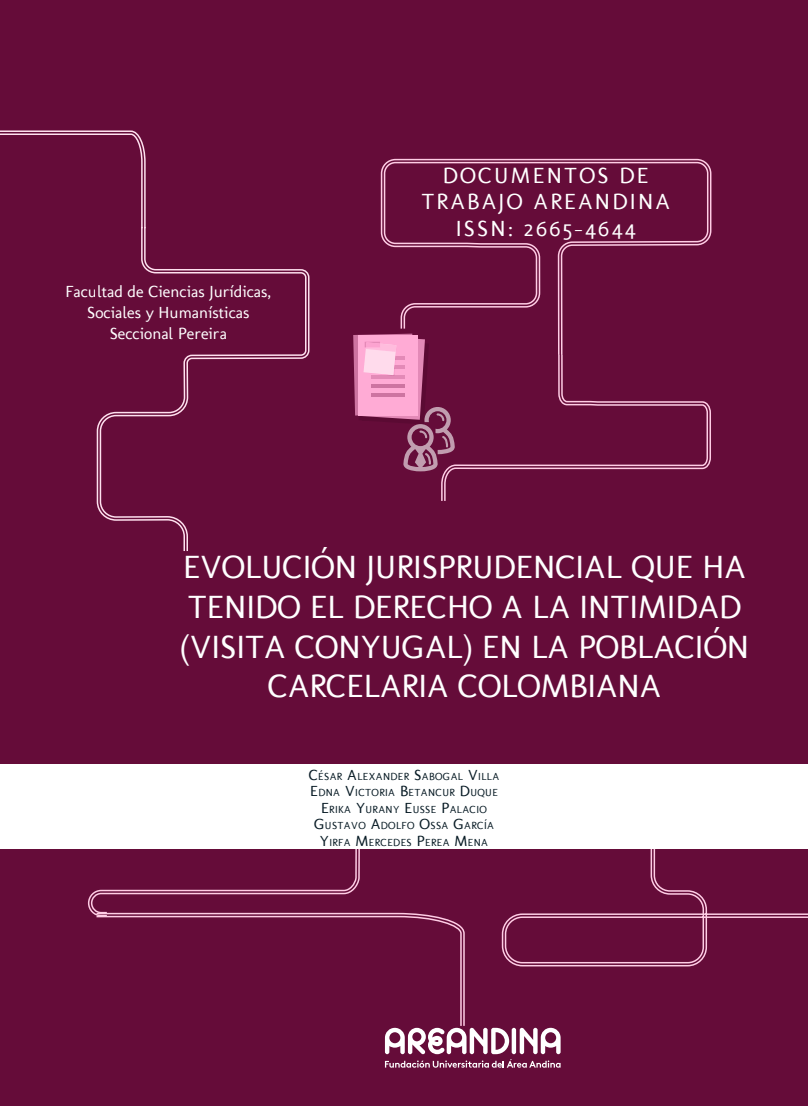
<style>
.page{position:relative;width:808px;height:1106px;background:#650c39}
.page>*{position:absolute;margin:0;border:0;box-sizing:border-box;transform-origin:0 0}
.t1{font:33px/39.6px "Molengo";color:#fff;text-align:center}
.t2{font:22.5px/26.2px "Molengo";letter-spacing:.1em;color:#fff;text-align:center}
.t3{font:16.5px/21px "Molengo";color:#fff;text-align:center}
.t4{font:10.5px/16.5px "Molengo";letter-spacing:.035em;color:#081b25;text-align:center}
.s1{font-size:15px}
</style>
<div class="page">
<svg style="left:87px;top:849px;width:273px;height:66px"></svg>
<svg style="left:95px;top:912px;width:370px;height:114px"></svg>
<svg style="left:95px;top:915px;width:367px;height:111px"></svg>
<svg style="left:501px;top:849px;width:307px;height:118px"></svg>
<div style="left:0;top:764px;width:808px;height:85px;background:#fff"></div>
<svg style="left:353px;top:334px;width:87px;height:137px"></svg>
<svg style="left:443px;top:356px;width:268px;height:145px"></svg>
<svg style="left:380px;top:158px;width:332px;height:198px"></svg>
<svg style="left:385px;top:1027px;width:176px;height:40px"></svg>
<svg style="left:0;top:130px;width:146px;height:95px"></svg>
<svg style="left:96px;top:225px;width:211px;height:326px"></svg>
<h3 class="t3" style="left:66px;top:281px;width:207px">Facultad de Ciencias Jurídicas,<br>Sociales y Humanísticas<br>Seccional Pereira</h3>
<h2 class="t2" style="left:421px;top:162px;width:250px">DOCUMENTOS DE<br>TRABAJO AREANDINA<br>ISSN: 2665-4644</h2>
<h1 class="t1" style="left:180px;top:547px;width:571px">EVOLUCIÓN JURISPRUDENCIAL QUE HA<br>TENIDO EL DERECHO A LA INTIMIDAD (VISITA CONYUGAL) EN LA POBLACIÓN<br>CARCELARIA COLOMBIANA</h1>
<p class="t4" style="left:309px;top:767px;width:192px"><span class="s1">C</span>ÉSAR <span class="s1">A</span>LEXANDER <span class="s1">S</span>ABOGAL <span class="s1">V</span>ILLA<br><span class="s1">E</span> DNA <span class="s1">V</span>ICTORIA <span class="s1">B</span>ETANCUR <span class="s1">D</span>UQUE<br><span class="s1">E</span> RIKA <span class="s1">Y</span>URANY <span class="s1">E</span> USSE <span class="s1">P</span>ALACIO<br><span class="s1">G</span>USTAVO <span class="s1">A</span>DOLFO <span class="s1">O</span>SSA <span class="s1">G</span>ARCÍA<br><span class="s1">Y</span>IRFA <span class="s1">M</span>ERCEDES <span class="s1">P</span>EREA <span class="s1">M</span>ENA</p>
</div>
